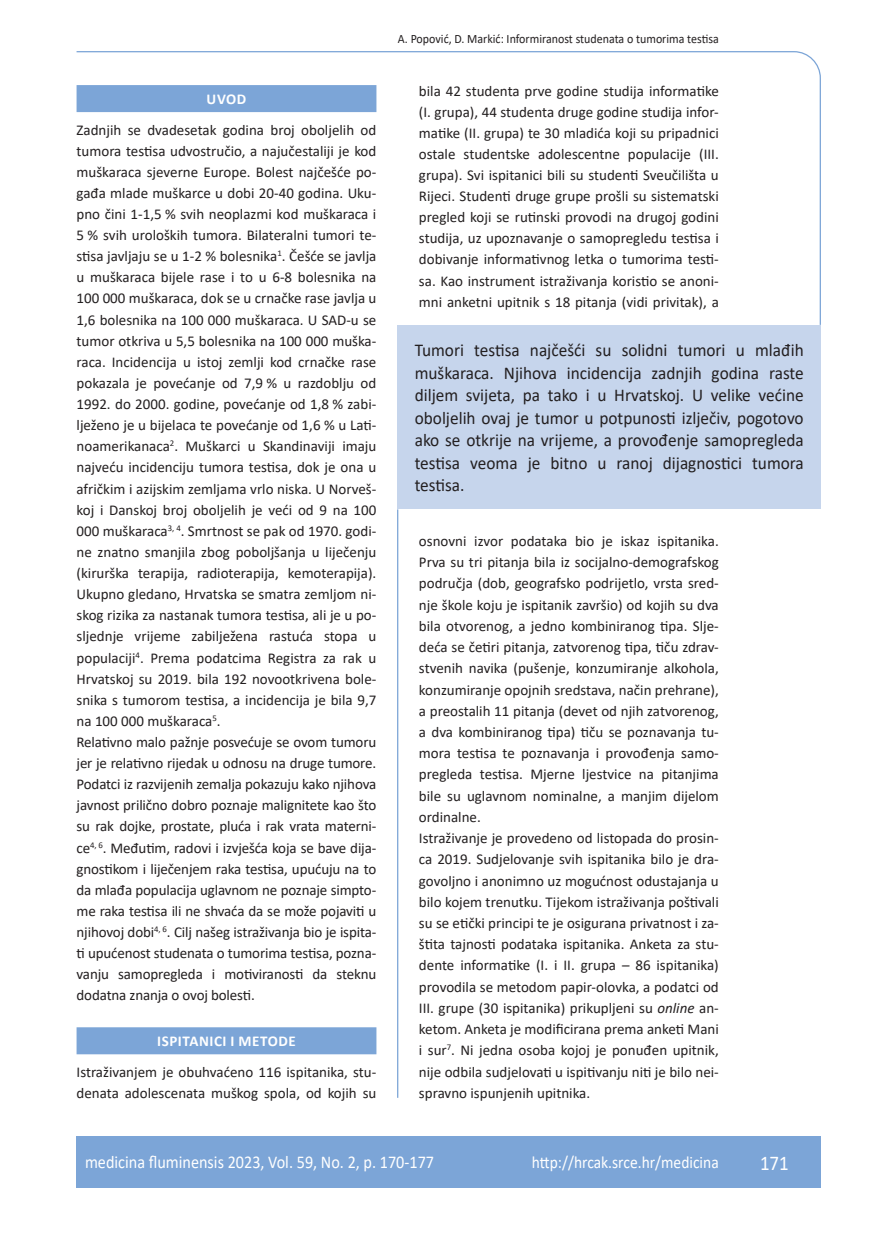
<style>
.page{position:relative;width:872px;height:1234px;background:#fff}
.page>*{position:absolute;margin:0;border:0;box-sizing:border-box;transform-origin:0 0}
.t1{font:21px "Calibri";color:#fff;scale:.9 1}
.anterfile{font:18px/22.5px "Calibri";color:#231f20;text-align:justify;scale:.96 1}
.t2{font:18px "Calibri";color:#fff;scale:.9 1}
.t3{font:17.25px "Calibri";color:#fff;scale:.9 1}
.osnovni_tekst{font:15px/21.1px "Calibri";color:#231f20;text-align:justify}
.naslov_ruler{font:700 15px "Calibri";letter-spacing:.04em;color:#fff}
.glava{font:12.75px "Calibri";color:#231f20;scale:.94 1}
.s1{font-style:italic}
</style>
<div class="page">
<svg style="left:76px;top:51px;width:745px;height:275px"></svg>
<hr style="left:397px;top:509px;width:1px;height:588px;background:#7ca5d7">
<div style="left:77px;top:1135px;width:744px;height:51px;background:#7ca5d7"></div>
<div style="left:77px;top:85px;width:299px;height:27px;background:#7ca5d7"></div>
<div style="left:77px;top:1027px;width:299px;height:27px;background:#7ca5d7"></div>
<div style="left:398px;top:325px;width:423px;height:184px;background:#c6d5ec"></div>
<p class="naslov_ruler" style="left:207px;top:88px;width:41px">UVOD</p>
<p class="osnovni_tekst" style="left:77px;top:118px;width:301px">Zadnjih se dvadesetak godina broj oboljelih od tumora testisa udvostručio, a najučestaliji je kod muškaraca sjeverne Europe. Bolest najčešće po&shy;gađa mlade muškarce u dobi 20-40 godina. Uku&shy;pno čini 1-1,5 % svih neoplazmi kod muškaraca i 5 % svih uroloških tumora. Bilateralni tumori te&shy;stisa javljaju se u 1-2 % bolesnika<sup>1</sup>. Češće se javlja u muškaraca bijele rase i to u 6-8 bolesnika na 100 000 muškaraca, dok se u crnačke rase javlja u 1,6 bolesnika na 100 000 muškaraca. U SAD-u se tumor otkriva u 5,5 bolesnika na 100 000 muška&shy;raca. Incidencija u istoj zemlji kod crnačke rase pokazala je povećanje od 7,9 % u razdoblju od 1992. do 2000. godine, povećanje od 1,8 % zabi&shy;lježeno je u bijelaca te povećanje od 1,6 % u Lati&shy;noamerikanaca<sup>2</sup>. Muškarci u Skandinaviji imaju najveću incidenciju tumora testisa, dok je ona u afričkim i azijskim zemljama vrlo niska. U Norveš&shy;koj i Danskoj broj oboljelih je veći od 9 na 100<br>000 muškaraca<sup>3,</sup> <sup>4</sup>. Smrtnost se pak od 1970. godi&shy;ne znatno smanjila zbog poboljšanja u liječenju (kirurška terapija, radioterapija, kemoterapija).<br>Ukupno gledano, Hrvatska se smatra zemljom ni&shy;skog rizika za nastanak tumora testisa, ali je u po&shy;sljednje vrijeme zabilježena rastuća stopa u populaciji<sup>4</sup>. Prema podatcima Registra za rak u Hrvatskoj su 2019. bila 192 novootkrivena bole&shy;snika s tumorom testisa, a incidencija je bila 9,7 na 100 000 muškaraca<sup>5</sup>.</p>
<p class="osnovni_tekst" style="left:77px;top:730px;width:301px">Relativno malo pažnje posvećuje se ovom tumoru jer je relativno rijedak u odnosu na druge tumore.<br>Podatci iz razvijenih zemalja pokazuju kako njihova javnost prilično dobro poznaje malignitete kao što su rak dojke, prostate, pluća i rak vrata materni&shy;ce<sup>4,</sup> <sup>6</sup>. Međutim, radovi i izvješća koja se bave dija&shy;gnostikom i liječenjem raka testisa, upućuju na to da mlađa populacija uglavnom ne poznaje simpto&shy;me raka testisa ili ne shvaća da se može pojaviti u njihovoj dobi<sup>4,</sup> <sup>6</sup>. Cilj našeg istraživanja bio je ispita&shy;ti upućenost studenata o tumorima testisa, pozna&shy;vanju samopregleda i motiviranosti da steknu dodatna znanja o ovoj bolesti.</p>
<p class="naslov_ruler" style="left:157px;top:1030px;width:140px">ISPITANICI I METODE</p>
<p class="osnovni_tekst" style="left:77px;top:1060px;width:301px">Istraživanjem je obuhvaćeno 116 ispitanika, stu&shy;denata adolescenata muškog spola, od kojih su</p>
<p class="glava" style="left:398px;top:29px;width:343px">A. Popović, D. Markić: Informiranost studenata o tumorima testisa</p>
<p class="osnovni_tekst" style="left:419px;top:80px;width:301px">bila 42 studenta prve godine studija informatike (I. grupa), 44 studenta druge godine studija infor&shy;matike (II. grupa) te 30 mladića koji su pripadnici ostale studentske adolescentne populacije (III. grupa). Svi ispitanici bili su studenti Sveučilišta u Rijeci. Studenti druge grupe prošli su sistematski pregled koji se rutinski provodi na drugoj godini studija, uz upoznavanje o samopregledu testisa i dobivanje informativnog letka o tumorima testi&shy;sa. Kao instrument istraživanja koristio se anoni&shy;mni anketni upitnik s 18 pitanja (vidi privitak), a</p>
<p class="anterfile" style="left:415px;top:338px;width:407px">Tumori testisa najčešći su solidni tumori u mlađih muškaraca. Njihova incidencija zadnjih godina raste diljem svijeta, pa tako i u Hrvatskoj. U velike većine oboljelih ovaj je tumor u potpunosti izlječiv, pogotovo ako se otkrije na vrijeme, a provođenje samopregleda testisa veoma je bitno u ranoj dijagnostici tumora testisa.</p>
<p class="osnovni_tekst" style="left:419px;top:530px;width:301px">osnovni izvor podataka bio je iskaz ispitanika.<br>Prva su tri pitanja bila iz socijalno-demografskog područja (dob, geografsko podrijetlo, vrsta sred&shy;nje škole koju je ispitanik završio) od kojih su dva bila otvorenog, a jedno kombiniranog tipa. Slje&shy;deća se četiri pitanja, zatvorenog tipa, tiču zdrav&shy;stvenih navika (pušenje, konzumiranje alkohola, konzumiranje opojnih sredstava, način prehrane), a preostalih 11 pitanja (devet od njih zatvorenog, a dva kombiniranog tipa) tiču se poznavanja tu&shy;mora testisa te poznavanja i provođenja samo&shy;pregleda testisa. Mjerne ljestvice na pitanjima bile su uglavnom nominalne, a manjim dijelom ordinalne.</p>
<p class="osnovni_tekst" style="left:419px;top:827px;width:301px">Istraživanje je provedeno od listopada do prosin&shy;ca 2019. Sudjelovanje svih ispitanika bilo je dra&shy;govoljno i anonimno uz mogućnost odustajanja u bilo kojem trenutku. Tijekom istraživanja poštivali su se etički principi te je osigurana privatnost i za&shy;štita tajnosti podataka ispitanika. Anketa za stu&shy;dente informatike (I. i II. grupa – 86 ispitanika) provodila se metodom papir-olovka, a podatci od III. grupe (30 ispitanika) prikupljeni su <span class="s1">online</span> an&shy;ketom. Anketa je modificirana prema anketi Mani i sur<sup>7</sup>. Ni jedna osoba kojoj je ponuđen upitnik, nije odbila sudjelovati u ispitivanju niti je bilo nei&shy;spravno ispunjenih upitnika.</p>
<p class="t2" style="left:85px;top:1149px;width:389px">medicina fluminensis 2023, Vol. 59, No. 2, p. 170-177</p>
<p class="t3" style="left:532px;top:1150px;width:209px">http://hrcak.srce.hr/medicina</p>
<p class="t1" style="left:760px;top:1147px;width:33px">171</p>
</div>
